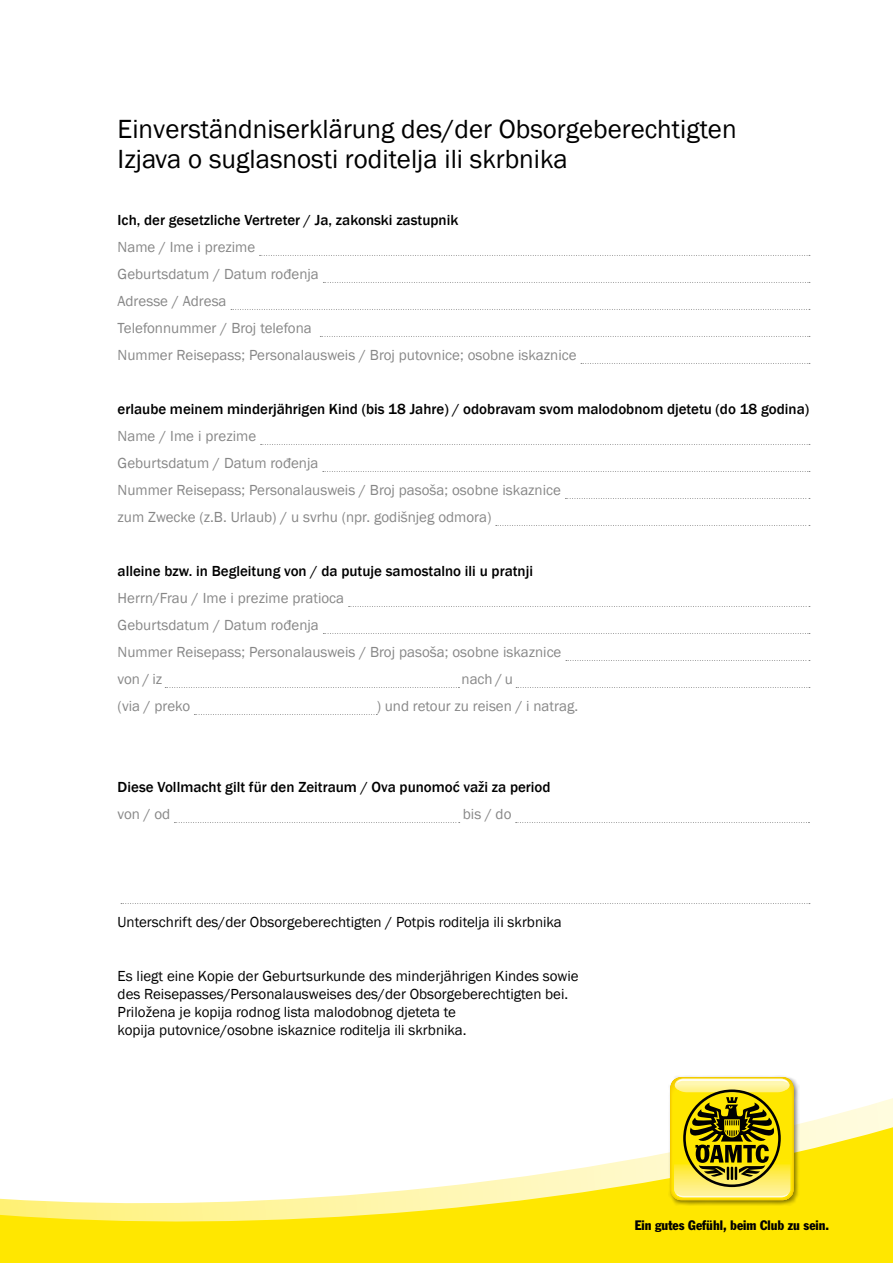
<style>
.page{position:relative;width:893px;height:1263px;background:#fff}
.page>*{position:absolute;margin:0;border:0;box-sizing:border-box;transform-origin:0 0}
.t1{font:27px/30px "Franklin Gothic";color:#000}
.t2{font:15px/27px "Franklin Gothic";color:#878787}
.t3{font:15px/18px "Franklin Gothic";color:#000}
.t4{font:500 15px "Franklin Gothic";color:#000}
.t5{font:condensed 13.5px "Franklin Gothic";color:#000}
.s1{font-style:inherit}
</style>
<div class="page">
<svg style="left:260px;top:255px;width:550px;height:1px"></svg>
<svg style="left:323px;top:282px;width:487px;height:1px"></svg>
<svg style="left:231px;top:309px;width:579px;height:1px"></svg>
<svg style="left:320px;top:336px;width:490px;height:1px"></svg>
<svg style="left:581px;top:363px;width:229px;height:1px"></svg>
<svg style="left:261px;top:444px;width:549px;height:1px"></svg>
<svg style="left:323px;top:471px;width:487px;height:1px"></svg>
<svg style="left:565px;top:498px;width:245px;height:1px"></svg>
<svg style="left:496px;top:525px;width:314px;height:1px"></svg>
<svg style="left:349px;top:606px;width:461px;height:1px"></svg>
<svg style="left:323px;top:633px;width:487px;height:1px"></svg>
<svg style="left:566px;top:660px;width:244px;height:1px"></svg>
<svg style="left:165px;top:687px;width:294px;height:1px"></svg>
<svg style="left:516px;top:687px;width:294px;height:1px"></svg>
<svg style="left:194px;top:714px;width:183px;height:1px"></svg>
<svg style="left:174px;top:822px;width:286px;height:1px"></svg>
<svg style="left:516px;top:822px;width:293px;height:1px"></svg>
<svg style="left:121px;top:903px;width:689px;height:1px"></svg>
<div style="left:0;top:1224px;width:893px;height:39px;background:#ffe700"></div>
<svg style="left:0;top:1098px;width:893px;height:126px"></svg>
<div style="left:668px;top:1075px;width:132px;height:131px;background:#000;opacity:.5"></div>
<svg style="left:670px;top:1077px;width:124px;height:123px;background:#c1b129"></svg>
<h1 class="t1" style="left:118px;top:115px;width:620px">Einverständniserklärung des/der Obsorgeberechtigten<br>I<span class="s1">zjava</span> o suglasnosti roditelja ili skrbnika</h1>
<p class="t4" style="left:118px;top:211px;width:342px">Ich, der gesetzliche Vertreter / Ja, zakonski zastupnik</p>
<p class="t2" style="left:118px;top:234px;width:460px">Name / Ime i prezime<br>Geburtsdatum / Datum rođenja<br>Adresse / Adresa<br>Telefonnummer / Broj telefona<br>Nummer Reisepass; Personalausweis / Broj putovnice; osobne iskaznice</p>
<p class="t4" style="left:118px;top:400px;width:693px">erlaube meinem minderjährigen Kind (bis 18 Jahre) / odobravam svom malodobnom djetetu (do 18 godina)</p>
<p class="t2" style="left:118px;top:423px;width:445px">Name / Ime i prezime<br>Geburtsdatum / Datum rođenja<br>Nummer Reisepass; Personalausweis / Broj pasoša; osobne iskaznice zum Zwecke (z.B. Urlaub) / u svrhu (npr. godišnjeg odmora)</p>
<p class="t4" style="left:118px;top:562px;width:417px">alleine bzw. in Begleitung von / da putuje samostalno ili u pratnji</p>
<p class="t2" style="left:118px;top:585px;width:445px">Herrn/Frau / Ime i prezime pratioca<br>Geburtsdatum / Datum rođenja<br>Nummer Reisepass; Personalausweis / Broj pasoša; osobne iskaznice von / iz</p>
<p class="t2" style="left:461px;top:666px;width:53px">nach / u</p>
<p class="t2" style="left:118px;top:693px;width:74px">(via / preko</p>
<p class="t2" style="left:377px;top:693px;width:203px">) und retour zu reisen / i natrag.</p>
<p class="t4" style="left:118px;top:778px;width:434px">Diese Vollmacht gilt für den Zeitraum / Ova punomoć važi za period</p>
<p class="t2" style="left:118px;top:801px;width:54px">von / od</p>
<p class="t2" style="left:463px;top:801px;width:50px">bis / do</p>
<p class="t3" style="left:118px;top:914px;width:446px">Unterschrift des/der Obsorgeberechtigten / Potpis roditelja ili skrbnika</p>
<p class="t3" style="left:118px;top:968px;width:462px">Es liegt eine Kopie der Geburtsurkunde des minderjährigen Kindes sowie des Reisepasses/Personalausweises des/der Obsorgeberechtigten bei.<br>Priložena je kopija rodnog lista malodobnog djeteta te<br>kopija putovnice/osobne iskaznice roditelja ili skrbnika.</p>
<p class="t5" style="left:635px;top:1217px;width:196px">Ein gutes Gefühl, beim Club zu sein.</p>
</div>
